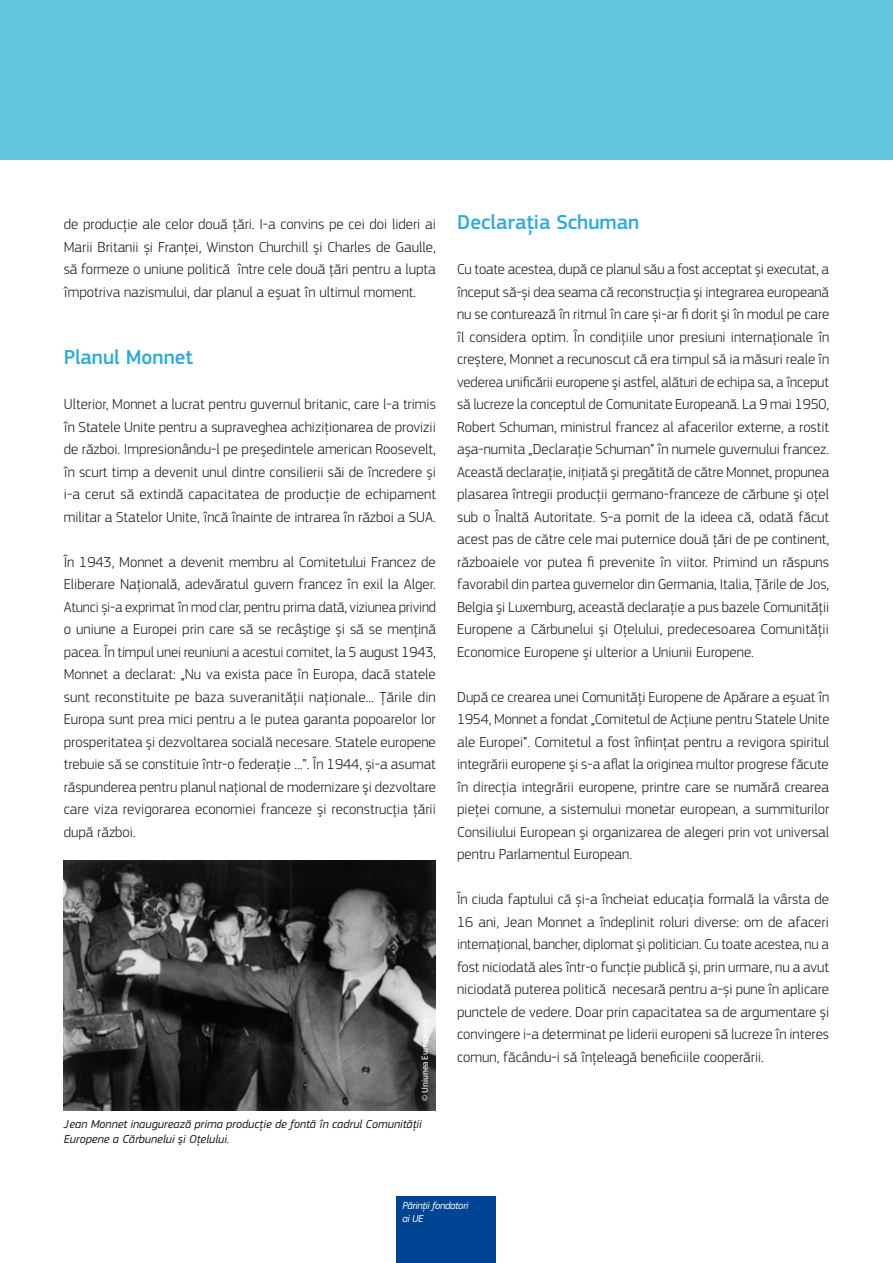
<style>
.page{position:relative;width:893px;height:1263px;background:#fff}
.page>*{position:absolute;margin:0;border:0;box-sizing:border-box;transform-origin:0 0}
.t1{font:500 21px "EC Square Sans Pro";color:#2eabde}
.t2{font:300 15px/22.5px "EC Square Sans Pro";color:#1a171c;text-align:justify}
.t3{font:italic 12px/15px "EC Square Sans Pro";color:#1a171c}
.t4{font:italic 10.5px/12.6px "EC Square Sans Pro";letter-spacing:-.03em;color:#fff}
.t5{font:9px "Myriad Pro";color:#fff}
</style>
<div class="page">
<div style="left:0;top:0;width:893px;height:160px;background:#62c4dd"></div>
<img style="left:64px;top:860px;width:372px;height:250px">
<div style="left:397px;top:1196px;width:99px;height:67px;background:#004494"></div>
<p class="t2" style="left:64px;top:213px;width:374px">de producţie ale celor două ţări. I-a convins pe cei doi lideri ai Marii Britanii și Franței, Winston Churchill şi Charles de Gaulle, să formeze o uniune politică între cele două ţări pentru a lupta împotriva nazismului, dar planul a eşuat în ultimul moment.</p>
<h1 class="t1" style="left:64px;top:345px;width:131px">Planul Monnet</h1>
<p class="t2" style="left:64px;top:393px;width:374px">Ulterior, Monnet a lucrat pentru guvernul britanic, care l-a trimis în Statele Unite pentru a supraveghea achiziţionarea de provizii de război. Impresionându-l pe preşedintele american Roosevelt, în scurt timp a devenit unul dintre consilierii săi de încredere şi i-a cerut să extindă capacitatea de producţie de echipament militar a Statelor Unite, încă înainte de intrarea în război a SUA.</p>
<p class="t2" style="left:64px;top:550px;width:374px">În 1943, Monnet a devenit membru al Comitetului Francez de Eliberare Naţională, adevăratul guvern francez în exil la Alger.<br>Atunci și-a exprimat în mod clar, pentru prima dată, viziunea privind o uniune a Europei prin care să se recâştige şi să se mențină pacea. În timpul unei reuniuni a acestui comitet, la 5 august 1943, Monnet a declarat: „Nu va exista pace în Europa, dacă statele sunt reconstituite pe baza suveranităţii naţionale... Țările din Europa sunt prea mici pentru a le putea garanta popoarelor lor prosperitatea şi dezvoltarea socială necesare. Statele europene trebuie să se constituie într-o federaţie ...”. În 1944, și-a asumat răspunderea pentru planul naţional de modernizare şi dezvoltare care viza revigorarea economiei franceze şi reconstrucţia ţării după război.</p>
<p class="t5" style="left:420px;top:1101px;width:84px;rotate:-90deg">© Uniunea Europeană</p>
<p class="t3" style="left:64px;top:1116px;width:360px">Jean Monnet inaugurează prima producție de fontă în cadrul Comunității<br>Europene a Cărbunelui şi Oţelului.</p>
<h1 class="t1" style="left:457px;top:210px;width:184px">Declaraţia Schuman</h1>
<p class="t2" style="left:457px;top:258px;width:374px">Cu toate acestea, după ce planul său a fost acceptat şi executat, a început să-și dea seama că reconstrucţia şi integrarea europeană nu se conturează în ritmul în care și-ar fi dorit şi în modul pe care îl considera optim. În condițiile unor presiuni internaţionale în creştere, Monnet a recunoscut că era timpul să ia măsuri reale în vederea unificării europene şi astfel, alături de echipa sa, a început să lucreze la conceptul de Comunitate Europeană. La 9 mai 1950, Robert Schuman, ministrul francez al afacerilor externe, a rostit aşa-numita „Declaraţie Schuman” în numele guvernului francez.<br>Această declaraţie, inițiată şi pregătită de către Monnet, propunea plasarea întregii producţii germano-franceze de cărbune şi oţel sub o Înaltă Autoritate. S-a pornit de la ideea că, odată făcut acest pas de către cele mai puternice două ţări de pe continent, războaiele vor putea fi prevenite în viitor. Primind un răspuns favorabil din partea guvernelor din Germania, Italia, Țările de Jos, Belgia şi Luxemburg, această declaraţie a pus bazele Comunității Europene a Cărbunelui şi Oţelului, predecesoarea Comunității Economice Europene şi ulterior a Uniunii Europene.</p>
<p class="t2" style="left:457px;top:685px;width:374px">După ce crearea unei Comunități Europene de Apărare a eşuat în 1954, Monnet a fondat „Comitetul de Acţiune pentru Statele Unite ale Europei”. Comitetul a fost înfiinţat pentru a revigora spiritul integrării europene şi s-a aflat la originea multor progrese făcute în direcţia integrării europene, printre care se numără crearea pieţei comune, a sistemului monetar european, a summiturilor Consiliului European şi organizarea de alegeri prin vot universal pentru Parlamentul European.</p>
<p class="t2" style="left:457px;top:888px;width:374px">În ciuda faptului că și-a încheiat educaţia formală la vârsta de 16 ani, Jean Monnet a îndeplinit roluri diverse: om de afaceri internaţional, bancher, diplomat şi politician. Cu toate acestea, nu a fost niciodată ales într-o funcţie publică şi, prin urmare, nu a avut niciodată puterea politică necesară pentru a-și pune în aplicare punctele de vedere. Doar prin capacitatea sa de argumentare şi convingere i-a determinat pe liderii europeni să lucreze în interes comun, făcându-i să înţeleagă beneficiile cooperării.</p>
<p class="t4" style="left:402px;top:1199px;width:68px">Părinții fondatori ai UE</p>
</div>
